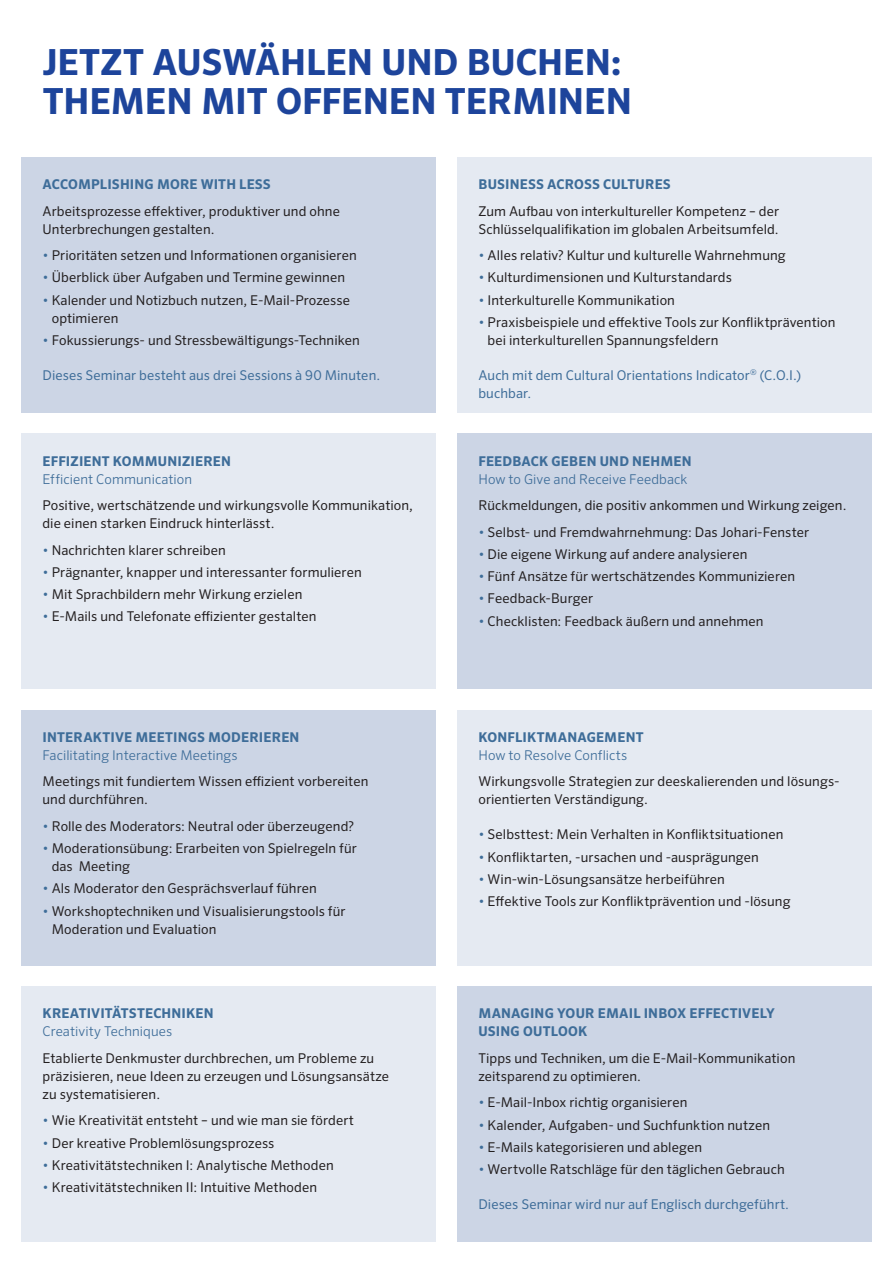
<style>
.page{position:relative;width:893px;height:1263px;background:#fff}
.page>*{position:absolute;margin:0;border:0;box-sizing:border-box;transform-origin:0 0}
.t1{font:700 36px/39px "Sero OT";letter-spacing:-.005em;color:#1d449b}
.t2{font:13.5px/18px "Sero OT";letter-spacing:.005em;color:#231f20}
.t3{font:700 13.5px/18px "Sero OT";letter-spacing:.01em;color:#3e6d99}
.t4{font:13.5px/18px "Sero OT";letter-spacing:.005em;color:#3e6d99}
.t5{font:300 13.5px "Sero OT";letter-spacing:.005em;color:#3e6d99}
.s1{color:#3e6d99}
</style>
<div class="page">
<div style="left:457px;top:157px;width:415px;height:255px;background:#e5eaf2"></div>
<div style="left:21px;top:710px;width:415px;height:255px;background:#ccd5e5"></div>
<div style="left:457px;top:710px;width:415px;height:255px;background:#e5eaf2"></div>
<div style="left:21px;top:986px;width:415px;height:256px;background:#e5eaf2"></div>
<div style="left:21px;top:157px;width:415px;height:255px;background:#ccd5e5"></div>
<div style="left:21px;top:434px;width:415px;height:255px;background:#e5eaf2"></div>
<div style="left:457px;top:434px;width:415px;height:255px;background:#ccd5e5"></div>
<div style="left:457px;top:986px;width:415px;height:256px;background:#ccd5e5"></div>
<h1 class="t1" style="left:43px;top:43px;width:591px">JETZT AUSWÄHLEN UND BUCHEN:<br>THEMEN MIT OFFENEN TERMINEN</h1>
<p class="t3" style="left:43px;top:175px;width:230px">ACCOMPLISHING MORE WITH LESS</p>
<p class="t2" style="left:43px;top:202px;width:299px">Arbeitsprozesse effektiver, produktiver und ohne<br>Unterbrechungen gestalten.</p>
<p class="t2" style="left:43px;top:246px;width:316px"><span class="s1">•</span> Prioritäten setzen und Informationen organisieren</p>
<p class="t2" style="left:43px;top:268px;width:304px"><span class="s1">•</span> Überblick über Aufgaben und Termine gewinnen</p>
<p class="t2" style="left:52px;top:291px;width:300px;text-indent:-9px"><span class="s1">•</span> Kalender und Notizbuch nutzen, E-Mail-Prozesse optimieren</p>
<p class="t2" style="left:43px;top:331px;width:319px"><span class="s1">•</span> Fokussierungs- und Stressbewältigungs-Techniken</p>
<p class="t4" style="left:43px;top:366px;width:339px">Dieses Seminar besteht aus drei Sessions à 90 Minuten.</p>
<p class="t3" style="left:43px;top:452px;width:190px">EFFIZIENT KOMMUNIZIEREN</p>
<p class="t5" style="left:43px;top:471px;width:151px">Efficient Communication</p>
<p class="t2" style="left:43px;top:496px;width:372px">Positive, wertschätzende und wirkungsvolle Kommunikation, die einen starken Eindruck hinterlässt.</p>
<p class="t2" style="left:43px;top:541px;width:185px"><span class="s1">•</span> Nachrichten klarer schreiben</p>
<p class="t2" style="left:43px;top:563px;width:321px"><span class="s1">•</span> Prägnanter, knapper und interessanter formulieren</p>
<p class="t2" style="left:43px;top:585px;width:261px"><span class="s1">•</span> Mit Sprachbildern mehr Wirkung erzielen</p>
<p class="t2" style="left:43px;top:607px;width:275px"><span class="s1">•</span> E-Mails und Telefonate effizienter gestalten</p>
<p class="t3" style="left:43px;top:728px;width:258px">INTERAKTIVE MEETINGS MODERIEREN</p>
<p class="t5" style="left:43px;top:747px;width:197px">Facilitating Interactive Meetings</p>
<p class="t2" style="left:43px;top:772px;width:327px">Meetings mit fundiertem Wissen effizient vorbereiten und durchführen.</p>
<p class="t2" style="left:43px;top:817px;width:313px"><span class="s1">•</span> Rolle des Moderators: Neutral oder überzeugend?</p>
<p class="t2" style="left:52px;top:839px;width:307px;text-indent:-9px"><span class="s1">•</span> Moderationsübung: Erarbeiten von Spielregeln für das Meeting</p>
<p class="t2" style="left:43px;top:879px;width:276px"><span class="s1">•</span> Als Moderator den Gesprächsverlauf führen</p>
<p class="t2" style="left:52px;top:902px;width:295px;text-indent:-9px"><span class="s1">•</span> Workshoptechniken und Visualisierungstools für<br>Moderation und Evaluation</p>
<p class="t3" style="left:43px;top:1005px;width:173px">KREATIVITÄTSTECHNIKEN</p>
<p class="t5" style="left:43px;top:1023px;width:131px">Creativity Techniques</p>
<p class="t2" style="left:43px;top:1049px;width:348px">Etablierte Denkmuster durchbrechen, um Probleme zu präzisieren, neue Ideen zu erzeugen und Lösungsansätze zu systematisieren.</p>
<p class="t2" style="left:43px;top:1111px;width:313px"><span class="s1">•</span> Wie Kreativität entsteht – und wie man sie fördert</p>
<p class="t2" style="left:43px;top:1134px;width:233px"><span class="s1">•</span> Der kreative Problemlösungsprozess</p>
<p class="t2" style="left:43px;top:1156px;width:293px"><span class="s1">•</span> Kreativitätstechniken I: Analytische Methoden</p>
<p class="t2" style="left:43px;top:1178px;width:276px"><span class="s1">•</span> Kreativitätstechniken II: Intuitive Methoden</p>
<p class="t3" style="left:478px;top:175px;width:194px">BUSINESS ACROSS CULTURES</p>
<p class="t2" style="left:478px;top:202px;width:302px">Zum Aufbau von interkultureller Kompetenz – der<br>Schlüsselqualifikation im globalen Arbeitsumfeld.</p>
<p class="t2" style="left:478px;top:246px;width:309px"><span class="s1">•</span> Alles relativ? Kultur und kulturelle Wahrnehmung</p>
<p class="t2" style="left:478px;top:268px;width:255px"><span class="s1">•</span> Kulturdimensionen und Kulturstandards</p>
<p class="t2" style="left:478px;top:291px;width:198px"><span class="s1">•</span> Interkulturelle Kommunikation</p>
<p class="t2" style="left:488px;top:313px;width:349px;text-indent:-9px"><span class="s1">•</span> Praxisbeispiele und effektive Tools zur Konfliktprävention bei interkulturellen Spannungsfeldern</p>
<p class="t4" style="left:478px;top:366px;width:324px">Auch mit dem Cultural Orientations Indicator<sup>®</sup> (C.O.I.) buchbar.</p>
<p class="t3" style="left:478px;top:452px;width:215px">FEEDBACK GEBEN UND NEHMEN</p>
<p class="t5" style="left:478px;top:471px;width:211px">How to Give and Receive Feedback</p>
<p class="t2" style="left:478px;top:496px;width:370px">Rückmeldungen, die positiv ankommen und Wirkung zeigen.</p>
<p class="t2" style="left:478px;top:523px;width:332px"><span class="s1">•</span> Selbst- und Fremdwahrnehmung: Das Johari-Fenster</p>
<p class="t2" style="left:478px;top:545px;width:270px"><span class="s1">•</span> Die eigene Wirkung auf andere analysieren</p>
<p class="t2" style="left:478px;top:567px;width:318px"><span class="s1">•</span> Fünf Ansätze für wertschätzendes Kommunizieren</p>
<p class="t2" style="left:478px;top:589px;width:116px"><span class="s1">•</span> Feedback-Burger</p>
<p class="t2" style="left:478px;top:612px;width:287px"><span class="s1">•</span> Checklisten: Feedback äußern und annehmen</p>
<p class="t3" style="left:478px;top:728px;width:167px">KONFLIKTMANAGEMENT</p>
<p class="t5" style="left:478px;top:747px;width:150px">How to Resolve Conflicts</p>
<p class="t2" style="left:478px;top:772px;width:363px">Wirkungsvolle Strategien zur deeskalierenden und lösungs&shy;orientierten Verständigung.</p>
<p class="t2" style="left:478px;top:825px;width:306px"><span class="s1">•</span> Selbsttest: Mein Verhalten in Konfliktsituationen</p>
<p class="t2" style="left:478px;top:848px;width:282px"><span class="s1">•</span> Konfliktarten, -ursachen und -ausprägungen</p>
<p class="t2" style="left:478px;top:870px;width:248px"><span class="s1">•</span> Win-win-Lösungsansätze herbeiführen</p>
<p class="t2" style="left:478px;top:892px;width:314px"><span class="s1">•</span> Effektive Tools zur Konfliktprävention und -lösung</p>
<p class="t3" style="left:478px;top:1005px;width:298px">MANAGING YOUR EMAIL INBOX EFFECTIVELY<br>USING OUTLOOK</p>
<p class="t2" style="left:478px;top:1049px;width:318px">Tipps und Techniken, um die E-Mail-Kommunikation zeitsparend zu optimieren.</p>
<p class="t2" style="left:478px;top:1093px;width:211px"><span class="s1">•</span> E-Mail-Inbox richtig organisieren</p>
<p class="t2" style="left:478px;top:1116px;width:293px"><span class="s1">•</span> Kalender, Aufgaben- und Suchfunktion nutzen</p>
<p class="t2" style="left:478px;top:1138px;width:225px"><span class="s1">•</span> E-Mails kategorisieren und ablegen</p>
<p class="t2" style="left:478px;top:1160px;width:308px"><span class="s1">•</span> Wertvolle Ratschläge für den täglichen Gebrauch</p>
<p class="t4" style="left:478px;top:1195px;width:312px">Dieses Seminar wird nur auf Englisch durchgeführt.</p>
</div>
